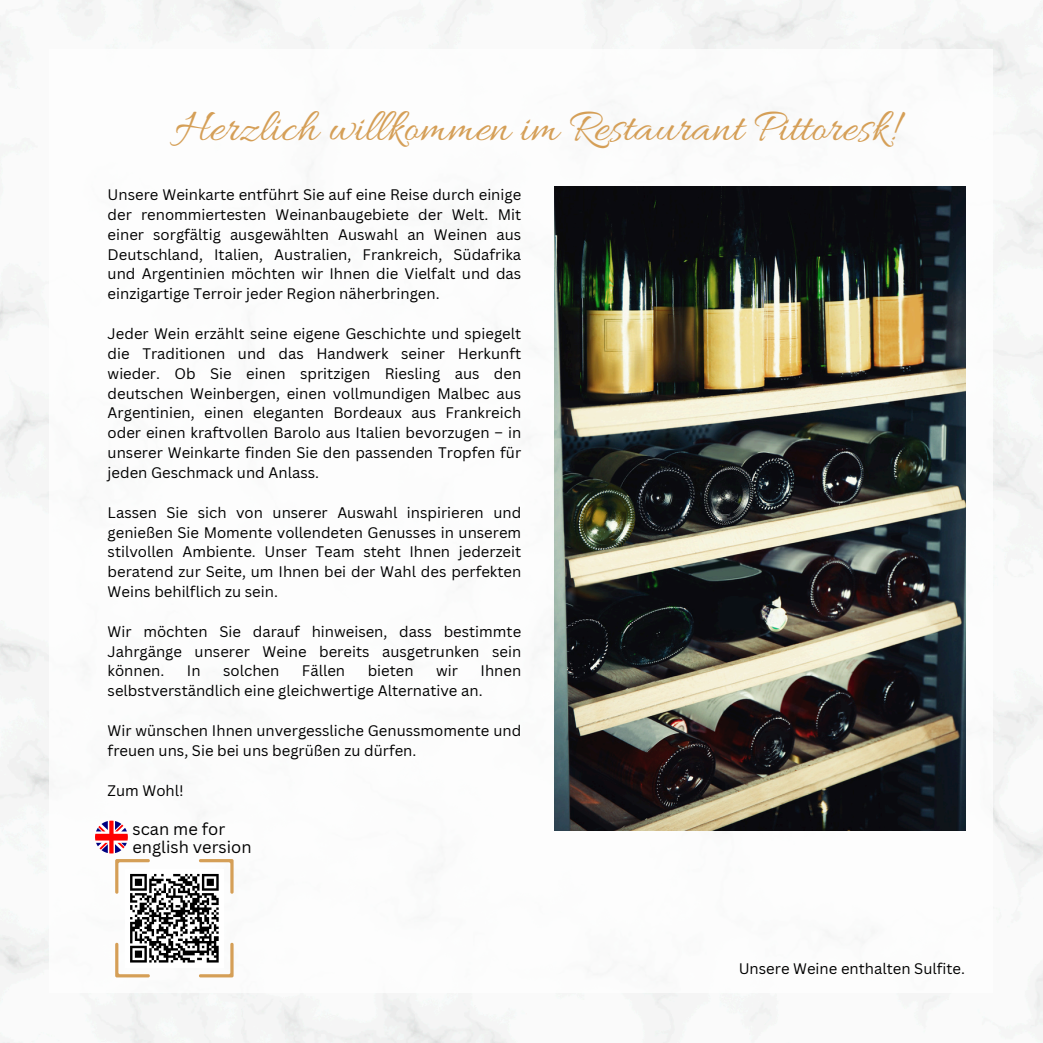
<style>
.page{position:relative;width:1043px;height:1043px;background:#fff}
.page>*{position:absolute;margin:0;border:0;box-sizing:border-box;transform-origin:0 0}
.t1{font:47.25px "Allura";color:#d59f57}
.t2{font:16.45px "Canva Sans";color:#000}
.t3{font:14.88px/19.8px "Canva Sans";color:#000;text-align:justify}
</style>
<div class="page">
<img style="left:554px;top:187px;width:411px;height:643px">
<svg style="left:95px;top:820px;width:138px;height:156px"></svg>
<p class="t1" style="left:174px;top:101px;width:722px">Herzlich willkommen im Restaurant Pittoresk!</p>
<p class="t3" style="left:108px;top:184px;width:415px">Unsere Weinkarte entführt Sie auf eine Reise durch einige der renommiertesten Weinanbaugebiete der Welt. Mit einer sorgfältig ausgewählten Auswahl an Weinen aus Deutschland, Italien, Australien, Frankreich, Südafrika und Argentinien möchten wir Ihnen die Vielfalt und das einzigartige Terroir jeder Region näherbringen.</p>
<p class="t3" style="left:108px;top:323px;width:415px">Jeder Wein erzählt seine eigene Geschichte und spiegelt die Traditionen und das Handwerk seiner Herkunft wieder. Ob Sie einen spritzigen Riesling aus den deutschen Weinbergen, einen vollmundigen Malbec aus Argentinien, einen eleganten Bordeaux aus Frankreich oder einen kraftvollen Barolo aus Italien bevorzugen – in unserer Weinkarte finden Sie den passenden Tropfen für jeden Geschmack und Anlass.</p>
<p class="t3" style="left:108px;top:502px;width:415px">Lassen Sie sich von unserer Auswahl inspirieren und genießen Sie Momente vollendeten Genusses in unserem stilvollen Ambiente. Unser Team steht Ihnen jederzeit beratend zur Seite, um Ihnen bei der Wahl des perfekten Weins behilflich zu sein.</p>
<p class="t3" style="left:108px;top:621px;width:415px">Wir möchten Sie darauf hinweisen, dass bestimmte Jahrgänge unserer Weine bereits ausgetrunken sein können.</p>
<p class="t3" style="left:108px;top:660px;width:415px;text-indent:373px">Ihnen selbstverständlich eine gleichwertige Alternative an.</p>
<p class="t3" style="left:108px;top:720px;width:415px">Wir wünschen Ihnen unvergessliche Genussmomente und freuen uns, Sie bei uns begrüßen zu dürfen.</p>
<p class="t3" style="left:108px;top:779px;width:77px">Zum Wohl!</p>
<p class="t2" style="left:132px;top:817px;width:94px">scan me for</p>
<p class="t2" style="left:132px;top:835px;width:120px">english version</p>
<p class="t3" style="left:187px;top:660px;width:15px">In</p>
<p class="t3" style="left:223px;top:660px;width:58px">solchen</p>
<p class="t3" style="left:302px;top:660px;width:45px">Fällen</p>
<p class="t3" style="left:367px;top:660px;width:47px">bieten</p>
<p class="t3" style="left:436px;top:660px;width:23px">wir</p>
<p class="t3" style="left:738px;top:958px;width:228px">Unsere Weine enthalten Sulfite.</p>
</div>
